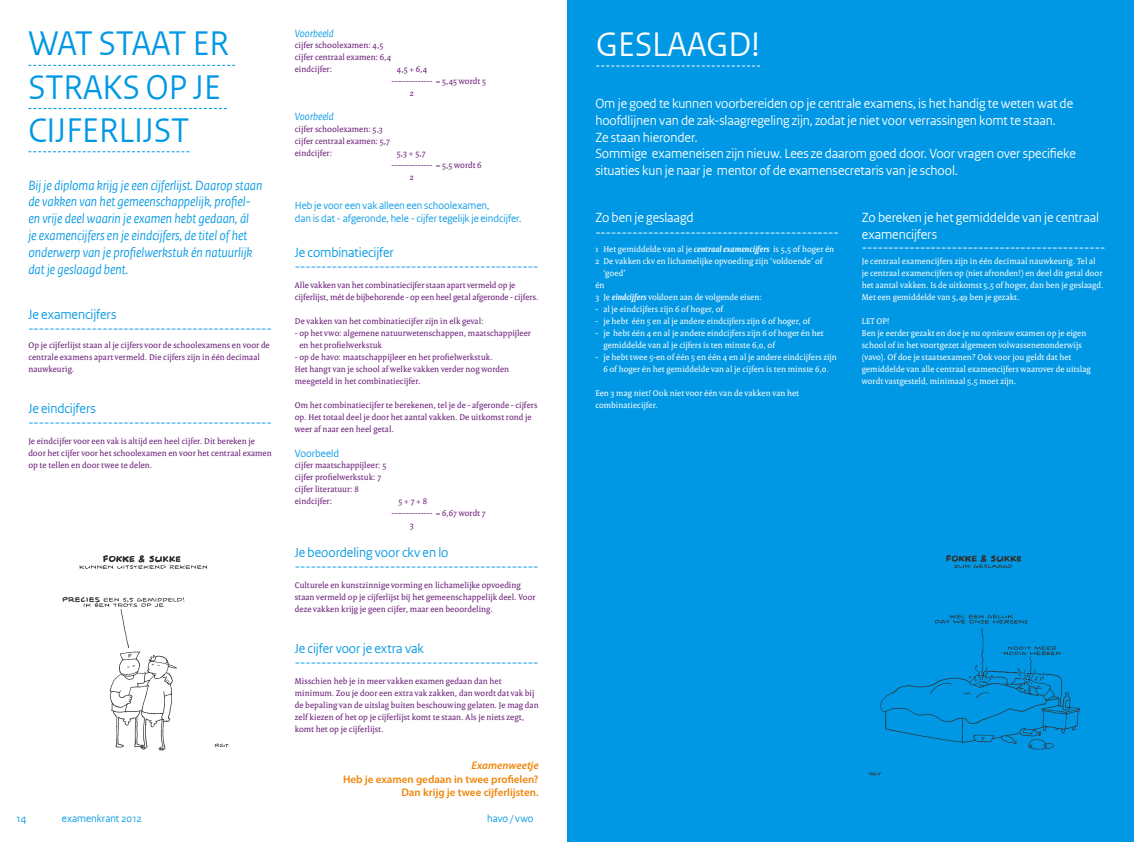
<style>
.page{position:relative;width:1134px;height:842px;background:#fff}
.page>*{position:absolute;margin:0;border:0;box-sizing:border-box;transform-origin:0 0}
.t1{font:36px/43.2px "Rijksoverheid Sans TT";color:#0098e4}
.t2{font:36px "Rijksoverheid Sans TT";color:#fff}
.t3{font:14px/16.8px "Rijksoverheid Sans TT";letter-spacing:-.005em;color:#fff}
.t4{font:14px "Rijksoverheid Sans TT";letter-spacing:-.005em;color:#0098e4}
.t5{font:italic 14px/16.8px "Rijksoverheid Sans TT";color:#0098e4}
.t6{font:11px/13.2px "Rijksoverheid Sans TT";color:#0098e4}
.t7{font:600 11px/13.2px "Myriad Pro";color:#f0850a;text-align:right}
.t8{font:italic 11px "Rijksoverheid Sans TT";letter-spacing:.005em;color:#0098e4}
.t9{font:italic 600 11px "Myriad Pro";letter-spacing:.005em;color:#f0850a}
.t10{font:9px/12px "Rijksoverheid Serif";letter-spacing:.005em;color:#691a77}
.t11{font:9px/12px "Rijksoverheid Serif";letter-spacing:.005em;color:#fff}
.s1{font-weight:700;font-style:italic}
</style>
<div class="page">
<div style="left:567px;top:0;width:567px;height:842px;background:#0098e4"></div>
<svg style="left:28px;top:65px;width:207px;height:1px"></svg>
<svg style="left:28px;top:108px;width:199px;height:1px"></svg>
<svg style="left:28px;top:151px;width:161px;height:1px"></svg>
<svg style="left:596px;top:66px;width:164px;height:1px"></svg>
<img style="left:62px;top:555px;width:167px;height:196px">
<img style="left:869px;top:555px;width:212px;height:221px">
<h1 class="t1" style="left:28px;top:22px;width:202px">WAT STAAT ER<br>STRAKS OP JE<br>CIJFERLIJST</h1>
<p class="t5" style="left:28px;top:177px;width:236px">Bij je diploma krijg je een cijferlijst. Daarop staan de vakken van het gemeenschappelijk, profiel&shy;en vrije deel waarin je examen hebt gedaan, ál<br>je examencijfers en je eindcijfers, de titel of het onderwerp van je profielwerkstuk én natuurlijk dat je geslaagd bent.</p>
<h2 class="t4" style="left:28px;top:307px;width:89px">Je examencijfers</h2>
<p class="t10" style="left:28px;top:339px;width:243px">Op je cijferlijst staan al je cijfers voor de schoolexamens en voor de centrale examens apart vermeld. Die cijfers zijn in één decimaal nauwkeurig.</p>
<h2 class="t4" style="left:28px;top:400px;width:69px">Je eindcijfers</h2>
<p class="t10" style="left:28px;top:435px;width:245px">Je eindcijfer voor een vak is altijd een heel cijfer. Dit bereken je door het cijfer voor het schoolexamen en voor het centraal examen op te tellen en door twee te delen.</p>
<h2 class="t4" style="left:28px;top:320px;width:245px">----------------------------------------------</h2>
<h2 class="t4" style="left:28px;top:414px;width:245px">----------------------------------------------</h2>
<p class="t8" style="left:295px;top:27px;width:40px">Voorbeeld</p>
<p class="t10" style="left:295px;top:39px;width:98px">cijfer schoolexamen: 4,5 cijfer centraal examen: 6,4 eindcijfer:</p>
<p class="t10" style="left:397px;top:63px;width:32px">4,5 + 6,4</p>
<p class="t10" style="left:391px;top:75px;width:96px">-------------- = 5,45 wordt 5</p>
<p class="t10" style="left:410px;top:87px;width:5px">2</p>
<p class="t8" style="left:295px;top:110px;width:40px">Voorbeeld</p>
<p class="t10" style="left:295px;top:123px;width:97px">cijfer schoolexamen: 5,3 cijfer centraal examen: 5,7 eindcijfer:</p>
<p class="t10" style="left:397px;top:147px;width:30px">5,3 + 5,7</p>
<p class="t10" style="left:391px;top:159px;width:92px">-------------- = 5,5 wordt 6</p>
<p class="t10" style="left:410px;top:171px;width:5px">2</p>
<p class="t6" style="left:295px;top:199px;width:228px">Heb je voor een vak alleen een schoolexamen,<br>dan is dat - afgeronde, hele - cijfer tegelijk je eindcijfer.</p>
<h2 class="t4" style="left:295px;top:244px;width:101px">Je combinatiecijfer</h2>
<p class="t10" style="left:295px;top:279px;width:245px">Alle vakken van het combinatiecijfer staan apart vermeld op je cijferlijst, mét de bijbehorende - op een heel getal afgeronde - cijfers.</p>
<p class="t10" style="left:295px;top:315px;width:190px">De vakken van het combinatiecijfer zijn in elk geval:</p>
<p class="t10" style="left:299px;top:327px;width:233px;text-indent:-4px">- op het vwo: algemene natuurwetenschappen, maatschappijleer en het profielwerkstuk</p>
<p class="t10" style="left:295px;top:351px;width:216px">- op de havo: maatschappijleer en het profielwerkstuk.<br>Het hangt van je school af welke vakken verder nog worden meegeteld in het combinatiecijfer.</p>
<p class="t10" style="left:295px;top:399px;width:244px">Om het combinatiecijfer te berekenen, tel je de - afgeronde - cijfers op. Het totaal deel je door het aantal vakken. De uitkomst rond je weer af naar een heel getal.</p>
<p class="t6" style="left:295px;top:447px;width:46px">Voorbeeld</p>
<p class="t10" style="left:295px;top:459px;width:93px">cijfer maatschappijleer: 5 cijfer profielwerkstuk: 7 cijfer literatuur: 8 eindcijfer:</p>
<h2 class="t4" style="left:295px;top:258px;width:245px">----------------------------------------------</h2>
<p class="t10" style="left:399px;top:495px;width:30px">5 + 7 + 8</p>
<p class="t10" style="left:391px;top:507px;width:96px">-------------- = 6,67 wordt 7</p>
<p class="t10" style="left:410px;top:519px;width:5px">3</p>
<h2 class="t4" style="left:295px;top:544px;width:155px">Je beoordeling voor ckv en lo</h2>
<p class="t10" style="left:295px;top:579px;width:242px">Culturele en kunstzinnige vorming en lichamelijke opvoeding staan vermeld op je cijferlijst bij het gemeenschappelijk deel. Voor deze vakken krijg je geen cijfer, maar een beoordeling.</p>
<h2 class="t4" style="left:295px;top:640px;width:131px">Je cijfer voor je extra vak</h2>
<p class="t10" style="left:295px;top:675px;width:245px">Misschien heb je in meer vakken examen gedaan dan het minimum. Zou je door een extra vak zakken, dan wordt dat vak bij de bepaling van de uitslag buiten beschouwing gelaten. Je mag dan zelf kiezen of het op je cijferlijst komt te staan. Als je niets zegt, komt het op je cijferlijst.</p>
<p class="t9" style="left:471px;top:759px;width:69px">Examenweetje</p>
<p class="t7" style="left:343px;top:772px;width:197px">Heb je examen gedaan in twee profielen?<br>Dan krijg je twee cijferlijsten.</p>
<h2 class="t4" style="left:295px;top:558px;width:245px">----------------------------------------------</h2>
<h2 class="t4" style="left:295px;top:654px;width:245px">----------------------------------------------</h2>
<p class="t6" style="left:16px;top:812px;width:12px">14</p>
<p class="t6" style="left:62px;top:812px;width:82px">examenkrant 2012</p>
<p class="t6" style="left:487px;top:812px;width:48px">havo / vwo</p>
<h1 class="t2" style="left:596px;top:23px;width:165px">GESLAAGD!</h1>
<p class="t3" style="left:595px;top:95px;width:482px">Om je goed te kunnen voorbereiden op je centrale examens, is het handig te weten wat de hoofdlijnen van de zak-slaagregeling zijn, zodat je niet voor verrassingen komt te staan.<br>Ze staan hieronder.<br>Sommige exameneisen zijn nieuw. Lees ze daarom goed door. Voor vragen over specifieke situaties kun je naar je mentor of de examensecretaris van je school.</p>
<h2 class="t3" style="left:595px;top:209px;width:100px">Zo ben je geslaagd</h2>
<p class="t11" style="left:595px;top:243px;width:240px">1 Het gemiddelde van al je <span class="s1">centraal examencijfers</span> is 5,5 of hoger én</p>
<p class="t11" style="left:595px;top:255px;width:229px">2 De vakken ckv en lichamelijke opvoeding zijn ‘voldoende’ of</p>
<p class="t11" style="left:603px;top:267px;width:24px">‘goed’</p>
<p class="t11" style="left:595px;top:279px;width:11px">én</p>
<p class="t11" style="left:595px;top:291px;width:168px">3 Je <span class="s1">eindcijfers</span> voldoen aan de volgende eisen:</p>
<p class="t11" style="left:595px;top:303px;width:129px">- al je eindcijfers zijn 6 of hoger, of</p>
<p class="t11" style="left:595px;top:315px;width:216px">- je hebt één 5 en al je andere eindcijfers zijn 6 of hoger, of</p>
<p class="t11" style="left:603px;top:327px;width:222px;text-indent:-8px">- je hebt één 4 en al je andere eindcijfers zijn 6 of hoger én het gemiddelde van al je cijfers is ten minste 6,0, of</p>
<p class="t11" style="left:595px;top:351px;width:243px;text-align:center">- je hebt twee 5-en of één 5 en één 4 en al je andere eindcijfers zijn<br>6 of hoger én het gemiddelde van al je cijfers is ten minste 6,0.</p>
<p class="t11" style="left:595px;top:387px;width:205px">Een 3 mag niet! Ook niet voor één van de vakken van het combinatiecijfer.</p>
<h2 class="t3" style="left:595px;top:224px;width:245px">----------------------------------------------</h2>
<h2 class="t3" style="left:862px;top:209px;width:239px">Zo bereken je het gemiddelde van je centraal examencijfers</h2>
<p class="t11" style="left:862px;top:255px;width:243px">Je centraal examencijfers zijn in één decimaal nauwkeurig. Tel al je centraal examencijfers op (niet afronden!) en deel dit getal door het aantal vakken. Is de uitkomst 5,5 of hoger, dan ben je geslaagd.<br>Met een gemiddelde van 5,49 ben je gezakt.</p>
<p class="t11" style="left:862px;top:315px;width:230px">LET OP!<br>Ben je eerder gezakt en doe je nu opnieuw examen op je eigen school of in het voortgezet algemeen volwassenenonderwijs (vavo). Of doe je staatsexamen? Ook voor jou geldt dat het gemiddelde van alle centraal examencijfers waarover de uitslag wordt vastgesteld, minimaal 5,5 moet zijn.</p>
<h2 class="t3" style="left:862px;top:240px;width:245px">----------------------------------------------</h2>
</div>
